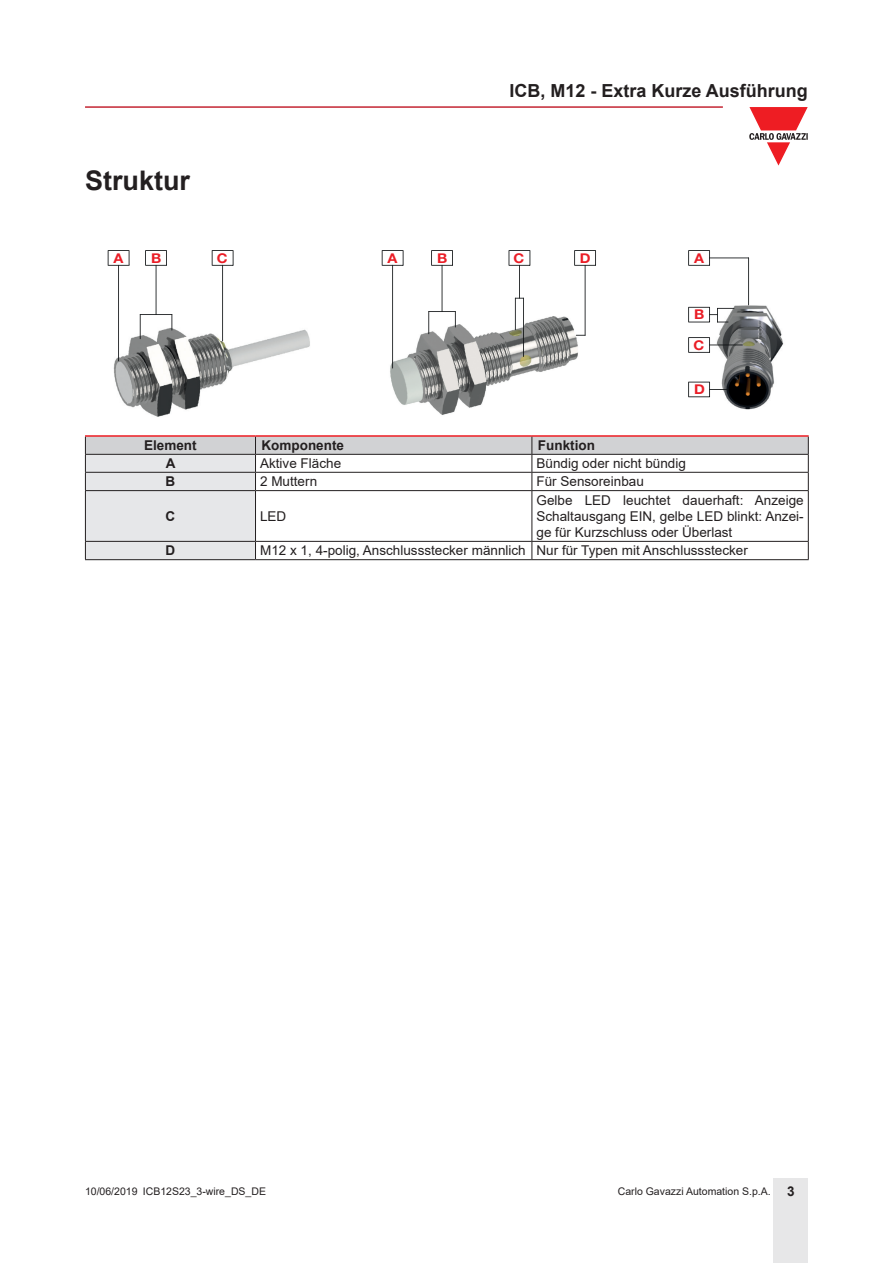
<style>
.page{position:relative;width:893px;height:1263px;background:#fff}
.page>*{position:absolute;margin:0;border:0;box-sizing:border-box;transform-origin:0 0}
.Titolo01{font:700 27px "Arial";color:#231f20}
.t1{font:700 18px "Arial";color:#231f20}
.TestoTabellaSx{font:13.5px/16.2px "Arial";color:#231f20;text-align:justify}
.TitoloTabellaSx{font:700 13.5px "Arial";color:#231f20}
.t2{font:700 13.5px "Helvetica Neue LT Std";color:#ea1e27;scale:1.08 1}
.TitoloTabellaFndGCen{font:700 13.5px "Arial";color:#231f20}
.TestoTabellaFndGCen{font:700 13.5px "Arial";color:#231f20}
.t3{font:10.5px "Arial";color:#231f20}
.s1{font-weight:700;font-size:13.5px}
</style>
<div class="page">
<hr style="left:85px;top:106px;width:638px;height:2px;background:#c42633">
<div style="left:774px;top:1178px;width:34px;height:85px;background:#e7e7e8"></div>
<svg style="left:749px;top:107px;width:59px;height:59px"></svg>
<img style="left:713px;top:303px;width:71px;height:107px">
<img style="left:390px;top:313px;width:192px;height:102px">
<img style="left:113px;top:325px;width:197px;height:92px">
<svg style="left:108px;top:250px;width:21px;height:16px"></svg>
<hr style="left:118px;top:265px;width:1px;height:96px;background:#101315">
<svg style="left:688px;top:250px;width:22px;height:16px"></svg>
<hr style="left:709px;top:257px;width:40px;height:1px;background:#101315">
<hr style="left:748px;top:257px;width:1px;height:48px;background:#101315">
<svg style="left:574px;top:250px;width:22px;height:16px"></svg>
<hr style="left:585px;top:265px;width:1px;height:71px;background:#101315">
<svg style="left:145px;top:250px;width:22px;height:16px"></svg>
<hr style="left:156px;top:265px;width:1px;height:50px;background:#101315">
<hr style="left:140px;top:314px;width:32px;height:1px;background:#101315">
<svg style="left:140px;top:314px;width:1px;height:25px"></svg>
<svg style="left:171px;top:314px;width:1px;height:16px"></svg>
<svg style="left:212px;top:250px;width:22px;height:16px"></svg>
<hr style="left:222px;top:265px;width:1px;height:76px;background:#101315">
<svg style="left:382px;top:250px;width:22px;height:16px"></svg>
<hr style="left:392px;top:265px;width:1px;height:103px;background:#101315">
<svg style="left:431px;top:250px;width:22px;height:16px"></svg>
<hr style="left:442px;top:265px;width:1px;height:47px;background:#101315">
<svg style="left:428px;top:311px;width:28px;height:23px"></svg>
<svg style="left:509px;top:250px;width:21px;height:16px"></svg>
<hr style="left:519px;top:265px;width:1px;height:34px;background:#101315">
<hr style="left:515px;top:298px;width:1px;height:32px;background:#101315">
<hr style="left:523px;top:298px;width:1px;height:59px;background:#101315">
<svg style="left:688px;top:307px;width:46px;height:16px"></svg>
<svg style="left:688px;top:337px;width:22px;height:16px"></svg>
<hr style="left:709px;top:345px;width:34px;height:1px;background:#101315">
<svg style="left:688px;top:382px;width:40px;height:15px"></svg>
<hr style="left:85px;top:435px;width:170px;height:2px;background:#ee1d23">
<hr style="left:255px;top:435px;width:277px;height:2px;background:#ee1d23">
<hr style="left:532px;top:435px;width:277px;height:2px;background:#ee1d23">
<svg style="left:85px;top:436px;width:724px;height:123px"></svg>
<hr style="left:85px;top:559px;width:170px;height:1px;background:#231f20">
<hr style="left:255px;top:559px;width:277px;height:1px;background:#231f20">
<hr style="left:532px;top:559px;width:277px;height:1px;background:#231f20">
<p class="Titolo01" style="left:85px;top:161px;width:107px">Struktur</p>
<h2 class="t1" style="left:510px;top:78px;width:300px">ICB, M12 - Extra Kurze Ausführung</h2>
<p class="t2" style="left:114px;top:250px;width:11px">A</p>
<p class="t2" style="left:151px;top:250px;width:11px">B</p>
<p class="t2" style="left:217px;top:250px;width:11px">C</p>
<p class="t2" style="left:388px;top:250px;width:11px">A</p>
<p class="t2" style="left:437px;top:250px;width:11px">B</p>
<p class="t2" style="left:514px;top:250px;width:11px">C</p>
<p class="t2" style="left:580px;top:250px;width:11px">D</p>
<p class="t2" style="left:694px;top:249px;width:11px">A</p>
<p class="t2" style="left:694px;top:306px;width:11px">B</p>
<p class="t2" style="left:693px;top:336px;width:11px">C</p>
<p class="t2" style="left:694px;top:381px;width:11px">D</p>
<p class="TitoloTabellaFndGCen" style="left:144px;top:436px;width:54px">Element</p>
<p class="TitoloTabellaSx" style="left:261px;top:436px;width:84px">Komponente</p>
<p class="TitoloTabellaSx" style="left:538px;top:436px;width:58px">Funktion</p>
<p class="TestoTabellaFndGCen" style="left:166px;top:454px;width:11px">A</p>
<p class="TestoTabellaSx" style="left:260px;top:455px;width:83px">Aktive Fläche</p>
<p class="TestoTabellaSx" style="left:536px;top:455px;width:151px">Bündig oder nicht bündig</p>
<p class="TestoTabellaFndGCen" style="left:166px;top:472px;width:11px">B</p>
<p class="TestoTabellaSx" style="left:260px;top:473px;width:59px">2 Muttern</p>
<p class="TestoTabellaSx" style="left:536px;top:473px;width:109px">Für Sensoreinbau</p>
<p class="TestoTabellaFndGCen" style="left:166px;top:507px;width:11px">C</p>
<p class="TestoTabellaSx" style="left:260px;top:508px;width:28px">LED</p>
<p class="TestoTabellaSx" style="left:536px;top:492px;width:269px">Gelbe LED leuchtet dauerhaft: Anzeige Schaltausgang EIN, gelbe LED blinkt: Anzei&shy;ge für Kurzschluss oder Überlast</p>
<p class="TestoTabellaFndGCen" style="left:166px;top:541px;width:11px">D</p>
<p class="TestoTabellaSx" style="left:260px;top:542px;width:267px">M12 x 1, 4-polig, Anschlussstecker männlich</p>
<p class="TestoTabellaSx" style="left:536px;top:542px;width:213px">Nur für Typen mit Anschlussstecker</p>
<p class="t3" style="left:85px;top:1183px;width:182px">10/06/2019 ICB12S23_3-wire_DS_DE</p>
<p class="t3" style="left:618px;top:1183px;width:178px">Carlo Gavazzi Automation S.p.A. <span class="s1">3</span></p>
</div>
